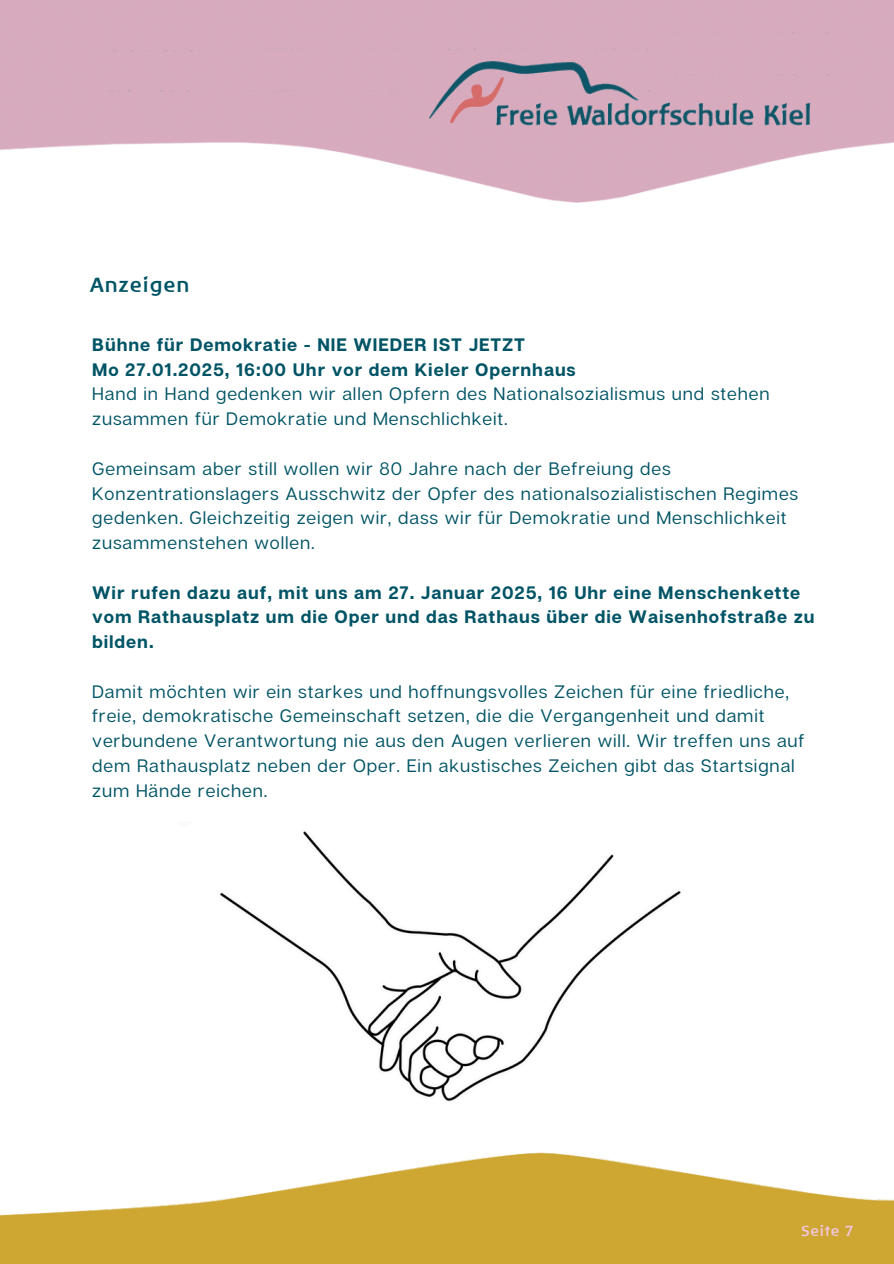
<style>
.page{position:relative;width:894px;height:1264px;background:#fff}
.page>*{position:absolute;margin:0;border:0;box-sizing:border-box;transform-origin:0 0}
.t1{font:700 21px "Baar Philos";letter-spacing:.05em;color:#005465}
.t2{font:18px/24.8px "Articulat CF";letter-spacing:.05em;color:#005465}
.t3{font:700 18px/24.8px "Articulat CF";letter-spacing:.05em;color:#005465}
.t4{font:700 15px "Baar Philos";letter-spacing:.05em;color:#f2c6da}
.s1{font-weight:700}
</style>
<div class="page">
<img style="left:0;top:1152px;width:893px;height:111px">
<img style="left:0;top:0;width:893px;height:203px">
<img style="left:429px;top:61px;width:380px;height:66px">
<img style="left:220px;top:831px;width:461px;height:271px">
<h2 class="t1" style="left:90px;top:273px;width:101px">Anzeigen</h2>
<p class="t2" style="left:92px;top:332px;width:678px"><span class="s1">Bühne für Demokratie - NIE WIEDER IST JETZT<br>Mo 27.01.2025, 16:00 Uhr vor dem Kieler Opernhaus<br></span>Hand in Hand gedenken wir allen Opfern des Nationalsozialismus und stehen zusammen für Demokratie und Menschlichkeit.</p>
<p class="t2" style="left:92px;top:455px;width:707px">Gemeinsam aber still wollen wir 80 Jahre nach der Befreiung des Konzentrationslagers Ausschwitz der Opfer des nationalsozialistischen Regimes gedenken. Gleichzeitig zeigen wir, dass wir für Demokratie und Menschlichkeit zusammenstehen wollen.</p>
<h1 class="t3" style="left:92px;top:579px;width:723px">Wir rufen dazu auf, mit uns am 27. Januar 2025, 16 Uhr eine Menschenkette vom Rathausplatz um die Oper und das Rathaus über die Waisenhofstraße zu bilden.</h1>
<h3 class="t2" style="left:92px;top:678px;width:713px">Damit möchten wir ein starkes und hoffnungsvolles Zeichen für eine friedliche, freie, demokratische Gemeinschaft setzen, die die Vergangenheit und damit verbundene Verantwortung nie aus den Augen verlieren will. Wir treffen uns auf dem Rathausplatz neben der Oper. Ein akustisches Zeichen gibt das Startsignal zum Hände reichen.</h3>
<h3 class="t4" style="left:800px;top:1222px;width:54px">Seite 7</h3>
</div>
